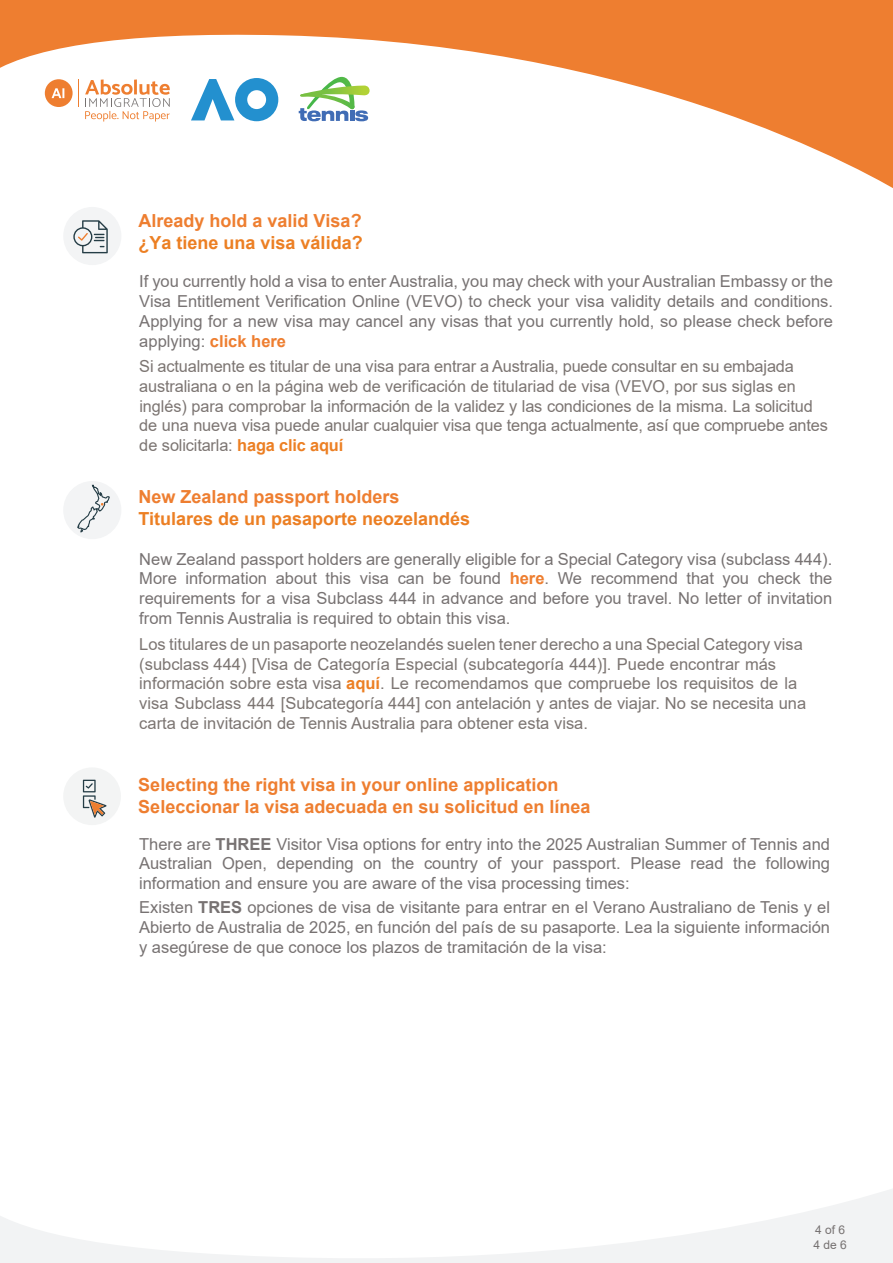
<style>
.page{position:relative;width:893px;height:1263px;background:#fff}
.page>*{position:absolute;margin:0;border:0;box-sizing:border-box;transform-origin:0 0}
.t1{font:700 18px/21.6px "Arial";color:#ee7e30}
.t2{font:700 18px "Arial";color:#ec7f23}
.t3{font:16.5px/19.8px "Arial";color:#777272;text-align:justify}
.t4{font:16.5px/19.8px "Arial";color:#7c7572}
.t5{font:16.35px "Arial";color:#7c7572}
.t6{font:12px/15px "Arial";color:#767171}
.s1{font-weight:700;color:#ee7e30}
.s2{font-size:16.5px}
.s3{font-size:16.35px}
.s4{font-weight:700;color:#ec7f23}
.s5{font-weight:700}
</style>
<div class="page">
<svg style="left:0;top:1189px;width:893px;height:74px"></svg>
<svg style="left:0;top:0;width:893px;height:188px"></svg>
<svg style="left:191px;top:78px;width:87px;height:43px"></svg>
<svg style="left:85px;top:79px;width:85px;height:43px"></svg>
<svg style="left:45px;top:79px;width:34px;height:28px"></svg>
<svg style="left:299px;top:77px;width:71px;height:44px"></svg>
<div style="left:63px;top:207px;width:58px;height:58px;background:#f3f4f5;border-radius:50%"></div>
<svg style="left:73px;top:220px;width:35px;height:33px"></svg>
<div style="left:63px;top:481px;width:58px;height:58px;background:#f3f4f5;border-radius:50%"></div>
<svg style="left:77px;top:484px;width:33px;height:49px"></svg>
<div style="left:63px;top:767px;width:58px;height:58px;background:#f3f4f4;border-radius:50%"></div>
<svg style="left:83px;top:780px;width:23px;height:38px"></svg>
<p class="t1" style="left:139px;top:210px;width:225px">Already hold a valid Visa?</p>
<p class="t2" style="left:139px;top:230px;width:226px">¿Ya tiene una visa válida?</p>
<p class="t3" style="left:139px;top:271px;width:695px">If you currently hold a visa to enter Australia, you may check with your Australian Embassy or the Visa Entitlement Verification Online (VEVO) to check your visa validity details and conditions.<br>Applying for a new visa may cancel any visas that you currently hold, so please check before applying: <span class="s1">click here</span></p>
<p class="t4" style="left:139px;top:356px;width:656px">Si actualmente es titular de una visa para entrar a Australia, puede consultar en su embajada</p>
<p class="t5" style="left:139px;top:375px;width:658px"><span class="s2">australiana</span> o en la página web de verificación de titulariad de visa (VEVO, por sus siglas en</p>
<p class="t4" style="left:139px;top:396px;width:690px"><span class="s3">inglés) para comprobar</span> la información de la validez y las condiciones de la misma. La solicitud de una nueva visa puede anular cualquier visa que tenga actualmente, así que compruebe antes de solicitarla: <span class="s4">haga clic aquí</span></p>
<p class="t1" style="left:139px;top:486px;width:263px">New Zealand passport holders</p>
<p class="t2" style="left:139px;top:505px;width:333px">Titulares de un pasaporte neozelandés</p>
<p class="t3" style="left:139px;top:549px;width:694px">New Zealand passport holders are generally eligible for a Special Category visa (subclass 444).<br>More information about this visa can be found <span class="s1">here</span>. We recommend that you check the requirements for a visa Subclass 444 in advance and before you travel. No letter of invitation from Tennis Australia is required to obtain this visa.</p>
<p class="t4" style="left:139px;top:634px;width:668px">Los titulares de un pasaporte neozelandés suelen tener derecho a una Special Category visa (subclass 444) [Visa de Categoría Especial (subcategoría 444)]. Puede encontrar más información sobre esta visa <span class="s4">aquí</span>. Le recomendamos que compruebe los requisitos de la visa Subclass 444 [Subcategoría 444] con antelación y antes de viajar. No se necesita una carta de invitación de Tennis Australia para obtener esta visa.</p>
<p class="t1" style="left:138px;top:774px;width:454px">Selecting the right visa in your online application<br>Seleccionar la visa adecuada en su solicitud en línea</p>
<p class="t3" style="left:139px;top:834px;width:692px">There are <span class="s5">THREE</span> Visitor Visa options for entry into the 2025 Australian Summer of Tennis and Australian Open, depending on the country of your passport. Please read the following information and ensure you are aware of the visa processing times:</p>
<p class="t3" style="left:139px;top:898px;width:692px">Existen <span class="s5">TRES</span> opciones de visa de visitante para entrar en el Verano Australiano de Tenis y el Abierto de Australia de 2025, en función del país de su pasaporte. Lea la siguiente información y asegúrese de que conoce los plazos de tramitación de la visa:</p>
<p class="t6" style="left:813px;top:1223px;width:35px">4 of 6<br>4 de 6</p>
</div>
